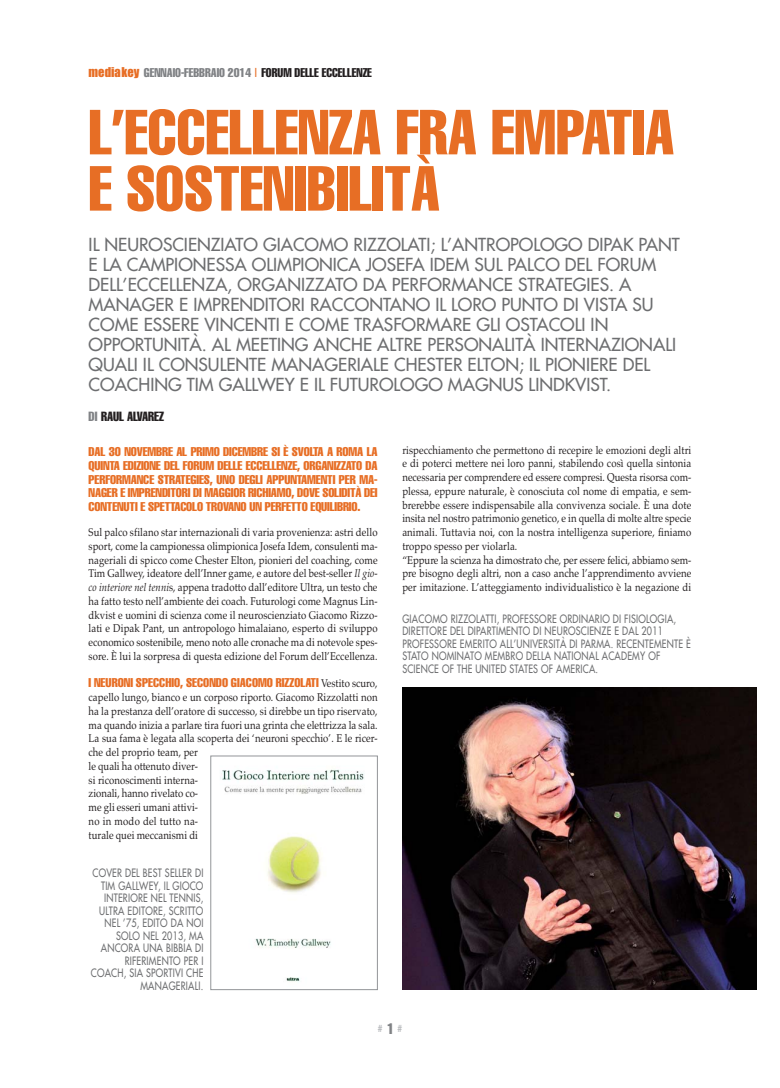
<style>
.page{position:relative;width:780px;height:1088px;background:#fff}
.page>*{position:absolute;margin:0;border:0;box-sizing:border-box;transform-origin:0 0}
.t1{font:extra-condensed 62.5px/56.2px "Helvetica";color:#e76e25}
.t2{font:17.5px/20px "Futura";color:#6d6e70}
.t3{font:extra-condensed 13.12px "Helvetica";color:#231f20}
.t4{font:extra-condensed 12.5px/13.8px "Helvetica";letter-spacing:-.01em;color:#e76e25;text-align:justify;scale:1.05 1}
.t5{font:extra-condensed 12.5px "Helvetica";color:#808285}
.t6{font:11.25px/13.8px "Palatino";letter-spacing:.01em;color:#231f20;scale:.85 1}
.t7{font:11.25px/12.5px "Futura";letter-spacing:.025em;color:#6d6e70;scale:.8 1}
.t8{font:extra-condensed 10px "Helvetica";color:#bbbdc0}
.s1{font-family:"Impact";font-stretch:normal;color:#e76e25}
.s2{font-stretch:normal;color:#e76e25}
.s3{color:#231f20}
.s4{color:#808285}
.s5{font-style:italic}
.s6{font-family:"Palatino";font-stretch:normal;font-size:11.25px;color:#231f20}
.s7{font-size:15px;color:#808285}
</style>
<div class="page">
<img style="left:402px;top:687px;width:354px;height:303px">
<img style="left:220px;top:769px;width:144px;height:213px">
<div style="left:210px;top:756px;width:167px;height:234px;border:1px solid #939598"></div>
<p class="t5" style="left:89px;top:68px;width:285px"><span class="s1">mediakey</span> GENNAIO-FEBBRAIO 2014 <span class="s2">|</span> <span class="s3">FORUM DELLE ECCELLENZE</span></p>
<h1 class="t1" style="left:89px;top:108px;width:587px">L’ECCELLENZA FRA EMPATIA<br>E SOSTENIBILITÀ</h1>
<p class="t2" style="left:89px;top:235px;width:592px">IL NEUROSCIENZIATO GIACOMO RIZZOLATI; L’ANTROPOLOGO DIPAK PANT E LA CAMPIONESSA OLIMPIONICA JOSEFA IDEM SUL PALCO DEL FORUM DELL’ECCELLENZA, ORGANIZZATO DA PERFORMANCE STRATEGIES. A MANAGER E IMPRENDITORI RACCONTANO IL LORO PUNTO DI VISTA SU COME ESSERE VINCENTI E COME TRASFORMARE GLI OSTACOLI IN OPPORTUNITÀ. AL MEETING ANCHE ALTRE PERSONALITÀ INTERNAZIONALI QUALI IL CONSULENTE MANAGERIALE CHESTER ELTON; IL PIONIERE DEL COACHING TIM GALLWEY E IL FUTUROLOGO MAGNUS LINDKVIST.</p>
<p class="t3" style="left:89px;top:411px;width:77px"><span class="s4">DI</span> RAUL ALVAREZ</p>
<p class="t4" style="left:89px;top:445px;width:277px">DAL 30 NOVEMBRE AL PRIMO DICEMBRE SI È SVOLTA A ROMA LA QUINTA EDIZIONE DEL FORUM DELLE ECCELLENZE, ORGANIZZATO DA PERFORMANCE STRATEGIES, UNO DEGLI APPUNTAMENTI PER MA-NAGER E IMPRENDITORI DI MAGGIOR RICHIAMO, DOVE SOLIDITÀ DEI CONTENUTI E SPETTACOLO TROVANO UN PERFETTO EQUILIBRIO.</p>
<p class="t6" style="left:89px;top:527px;width:341px;text-align:justify">Sul palco sfilano star internazionali di varia provenienza: astri dello sport, come la campionessa olimpionica Josefa Idem, consulenti ma&shy;nageriali di spicco come Chester Elton, pionieri del coaching, come Tim Gallwey, ideatore dell’Inner game, e autore del best-seller <span class="s5">Il gio&shy;co interiore nel tenni</span>s, appena tradotto dall’editore Ultra, un testo che ha fatto testo nell’ambiente dei coach. Futurologi come Magnus Lin&shy;dkvist e uomini di scienza come il neuroscienziato Giacomo Rizzo&shy;lati e Dipak Pant, un antropologo himalaiano, esperto di sviluppo economico sostenibile, meno noto alle cronache ma di notevole spes&shy;sore. È lui la sorpresa di questa edizione del Forum dell’Eccellenza.</p>
<p class="t4" style="left:89px;top:677px;width:277px">I NEURONI SPECCHIO, SECONDO GIACOMO RIZZOLATI <span class="s6">Vestito scuro,</span></p>
<p class="t6" style="left:89px;top:692px;width:341px">capello lungo, bianco e un corposo riporto. Giacomo Rizzolatti non ha la prestanza dell’oratore di successo, si direbbe un tipo riservato, ma quando inizia a parlare tira fuori una grinta che elettrizza la sala.<br>La sua fama è legata alla scoperta dei ‘neuroni specchio’. E le ricer&shy;che del proprio team, per<br>le quali ha ottenuto diver-<br>si riconoscimenti interna-<br>zionali, hanno rivelato co-<br>me gli esseri umani attivi-<br>no in modo del tutto na-<br>turale quei meccanismi di</p>
<p class="t7" style="left:91px;top:867px;width:142px;text-align:right">COVER DEL BEST SELLER DI<br>TIM GALLWEY, IL GIOCO<br>INTERIORE NEL TENNIS,<br>ULTRA EDITORE, SCRITTO<br>NEL ’75, EDITO DA NOI<br>SOLO NEL 2013, MA<br>ANCORA UNA BIBBIA DI<br>RIFERIMENTO PER I<br>COACH, SIA SPORTIVI CHE<br>MANAGERIALI.</p>
<p class="t6" style="left:402px;top:444px;width:341px">rispecchiamento che permettono di recepire le emozioni degli altri e di poterci mettere nei loro panni, stabilendo così quella sintonia necessaria per comprendere ed essere compresi. Questa risorsa com&shy;plessa, eppure naturale, è conosciuta col nome di empatia, e sem&shy;brerebbe essere indispensabile alla convivenza sociale. È una dote insita nel nostro patrimonio genetico, e in quella di molte altre specie animali. Tuttavia noi, con la nostra intelligenza superiore, finiamo troppo spesso per violarla.<br>“Eppure la scienza ha dimostrato che, per essere felici, abbiamo sem&shy;pre bisogno degli altri, non a caso anche l’apprendimento avviene per imitazione. L’atteggiamento individualistico è la negazione di</p>
<p class="t7" style="left:402px;top:613px;width:362px">GIACOMO RIZZOLATTI, PROFESSORE ORDINARIO DI FISIOLOGIA, DIRETTORE DEL DIPARTIMENTO DI NEUROSCIENZE E DAL 2011<br>PROFESSORE EMERITO ALL’UNIVERSITÀ DI PARMA. RECENTEMENTE È STATO NOMINATO MEMBRO DELLA NATIONAL ACADEMY OF SCIENCE OF THE UNITED STATES OF AMERICA.</p>
<p class="t8" style="left:378px;top:1024px;width:26px"># <span class="s7">1</span> #</p>
</div>
